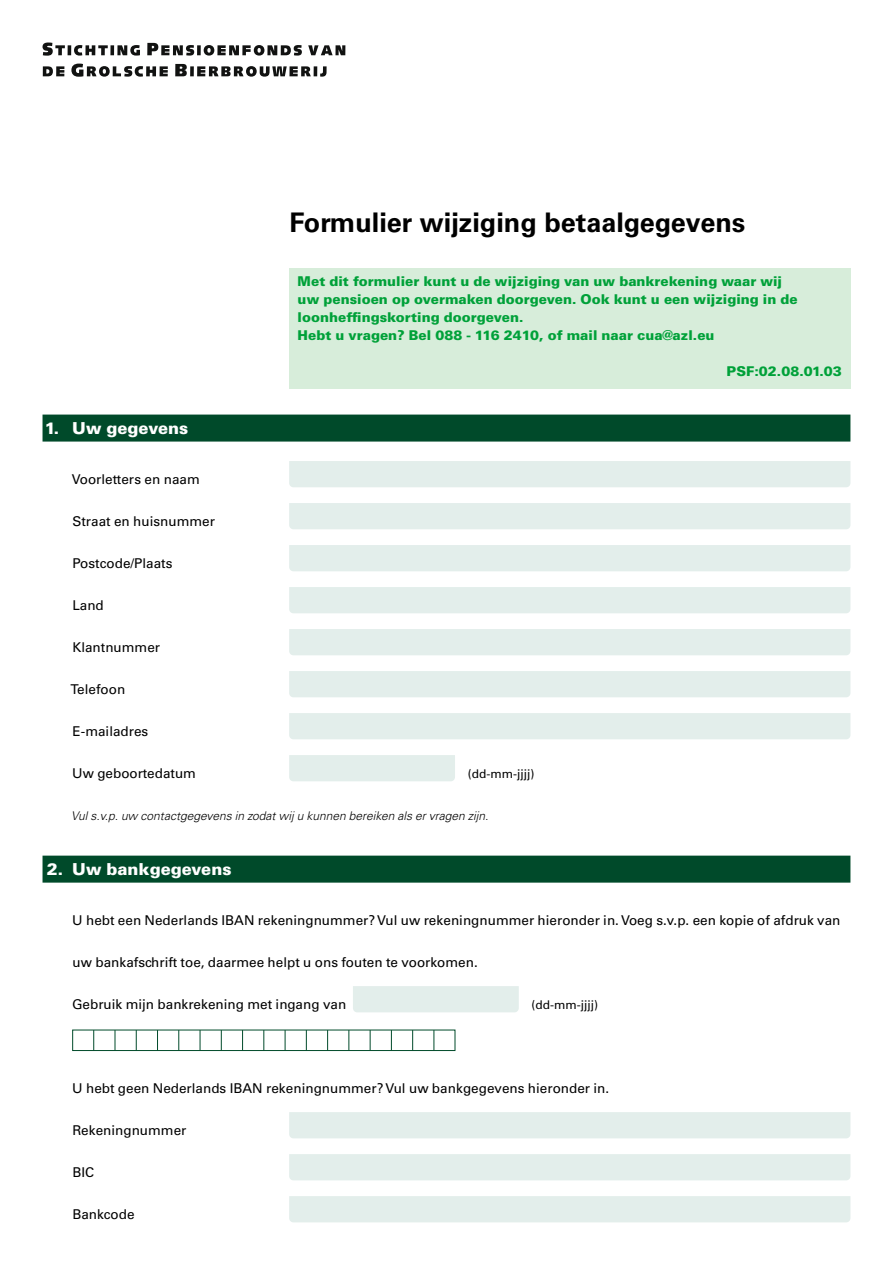
<style>
.page{position:relative;width:893px;height:1263px;background:#fff}
.page>*{position:absolute;margin:0;border:0;box-sizing:border-box;transform-origin:0 0}
.t1{font:700 27px "Univers LT Std";color:#000}
.t2{font:900 16.5px "Univers LT Std";color:#fff}
.t3{font:13.5px "Univers LT Std";color:#000}
.t4{font:900 13.5px/18px "Univers LT Std";color:#00a139}
.t5{font:italic 300 12px "Univers LT Std";color:#000}
.t6{font:12px "Univers LT Std";color:#000}
</style>
<div class="page">
<div style="left:43px;top:415px;width:807px;height:27px;background:#004a2a"></div>
<div style="left:289px;top:461px;width:561px;height:26px;background:#e3eeeb"></div>
<div style="left:289px;top:503px;width:561px;height:26px;background:#e3eeeb"></div>
<div style="left:289px;top:545px;width:561px;height:26px;background:#e3eeeb"></div>
<div style="left:289px;top:587px;width:561px;height:26px;background:#e3eeeb"></div>
<div style="left:289px;top:629px;width:561px;height:26px;background:#e3eeeb"></div>
<div style="left:289px;top:671px;width:561px;height:26px;background:#e3eeeb"></div>
<div style="left:289px;top:713px;width:561px;height:26px;background:#e3eeeb"></div>
<div style="left:289px;top:755px;width:166px;height:26px;background:#e3eeeb"></div>
<div style="left:43px;top:856px;width:807px;height:27px;background:#004a2a"></div>
<div style="left:353px;top:986px;width:166px;height:26px;background:#e3eeeb"></div>
<div style="left:289px;top:1112px;width:561px;height:26px;background:#e3eeeb"></div>
<div style="left:289px;top:1154px;width:561px;height:26px;background:#e3eeeb"></div>
<div style="left:289px;top:1196px;width:561px;height:26px;background:#e3eeeb"></div>
<svg style="left:93px;top:1032px;width:1px;height:17px"></svg>
<svg style="left:115px;top:1032px;width:1px;height:17px"></svg>
<svg style="left:136px;top:1032px;width:1px;height:17px"></svg>
<svg style="left:157px;top:1032px;width:1px;height:17px"></svg>
<svg style="left:178px;top:1032px;width:1px;height:17px"></svg>
<svg style="left:200px;top:1032px;width:1px;height:17px"></svg>
<svg style="left:221px;top:1032px;width:1px;height:17px"></svg>
<svg style="left:242px;top:1032px;width:1px;height:17px"></svg>
<svg style="left:263px;top:1032px;width:1px;height:17px"></svg>
<svg style="left:285px;top:1032px;width:1px;height:17px"></svg>
<svg style="left:306px;top:1032px;width:1px;height:17px"></svg>
<svg style="left:327px;top:1032px;width:1px;height:17px"></svg>
<svg style="left:348px;top:1032px;width:1px;height:17px"></svg>
<svg style="left:370px;top:1032px;width:1px;height:17px"></svg>
<svg style="left:391px;top:1032px;width:1px;height:17px"></svg>
<svg style="left:412px;top:1032px;width:1px;height:17px"></svg>
<svg style="left:434px;top:1032px;width:1px;height:17px"></svg>
<div style="left:72px;top:1030px;width:383px;height:21px;border:1px solid #004a2a"></div>
<div style="left:289px;top:268px;width:561px;height:66px;background:#d7edda"></div>
<div style="left:289px;top:322px;width:561px;height:30px;background:#d7edda"></div>
<div style="left:289px;top:340px;width:561px;height:30px;background:#d7edda"></div>
<div style="left:289px;top:358px;width:561px;height:30px;background:#d7edda"></div>
<svg style="left:43px;top:43px;width:65px;height:13px"></svg>
<svg style="left:110px;top:45px;width:4px;height:10px"></svg>
<svg style="left:117px;top:45px;width:23px;height:11px"></svg>
<svg style="left:147px;top:43px;width:47px;height:13px"></svg>
<svg style="left:197px;top:45px;width:4px;height:10px"></svg>
<svg style="left:204px;top:45px;width:98px;height:11px"></svg>
<svg style="left:308px;top:45px;width:37px;height:10px"></svg>
<svg style="left:43px;top:66px;width:21px;height:10px"></svg>
<svg style="left:71px;top:64px;width:97px;height:13px"></svg>
<svg style="left:175px;top:64px;width:12px;height:12px"></svg>
<svg style="left:190px;top:66px;width:4px;height:10px"></svg>
<svg style="left:197px;top:66px;width:130px;height:11px"></svg>
<h1 class="t1" style="left:289px;top:206px;width:457px">Formulier wijziging betaalgegevens</h1>
<p class="t4" style="left:298px;top:272px;width:501px">Met dit formulier kunt u de wijziging van uw bankrekening waar wij uw pensioen op overmaken doorgeven. Ook kunt u een wijziging in de loonheffingskorting doorgeven.<br>Hebt u vragen? Bel 088 - 116 2410, of mail naar cua@azl.eu</p>
<p class="t4" style="left:727px;top:362px;width:117px">PSF:02.08.01.03</p>
<p class="t2" style="left:45px;top:418px;width:145px">1. Uw gegevens</p>
<p class="t3" style="left:72px;top:471px;width:129px">Voorletters en naam</p>
<p class="t3" style="left:72px;top:513px;width:144px">Straat en huisnummer</p>
<p class="t3" style="left:72px;top:555px;width:102px">Postcode/Plaats</p>
<p class="t3" style="left:72px;top:597px;width:33px">Land</p>
<p class="t3" style="left:72px;top:639px;width:89px">Klantnummer</p>
<p class="t3" style="left:71px;top:681px;width:56px">Telefoon</p>
<p class="t3" style="left:73px;top:723px;width:77px">E-mailadres</p>
<p class="t3" style="left:72px;top:765px;width:125px">Uw geboortedatum</p>
<p class="t6" style="left:468px;top:766px;width:68px">(dd-mm-jjjj)</p>
<p class="t5" style="left:71px;top:808px;width:419px">Vul s.v.p. uw contactgegevens in zodat wij u kunnen bereiken als er vragen zijn.</p>
<p class="t2" style="left:47px;top:859px;width:186px">2. Uw bankgegevens</p>
<p class="t3" style="left:72px;top:912px;width:770px">U hebt een Nederlands IBAN rekeningnummer? Vul uw rekeningnummer hieronder in. Voeg s.v.p. een kopie of afdruk van</p>
<p class="t3" style="left:73px;top:954px;width:407px">uw bankafschrift toe, daarmee helpt u ons fouten te voorkomen.</p>
<p class="t3" style="left:72px;top:996px;width:276px">Gebruik mijn bankrekening met ingang van</p>
<p class="t6" style="left:531px;top:997px;width:68px">(dd-mm-jjjj)</p>
<p class="t3" style="left:72px;top:1080px;width:539px">U hebt geen Nederlands IBAN rekeningnummer? Vul uw bankgegevens hieronder in.</p>
<p class="t3" style="left:72px;top:1122px;width:116px">Rekeningnummer</p>
<p class="t3" style="left:72px;top:1164px;width:23px">BIC</p>
<p class="t3" style="left:72px;top:1206px;width:64px">Bankcode</p>
</div>
